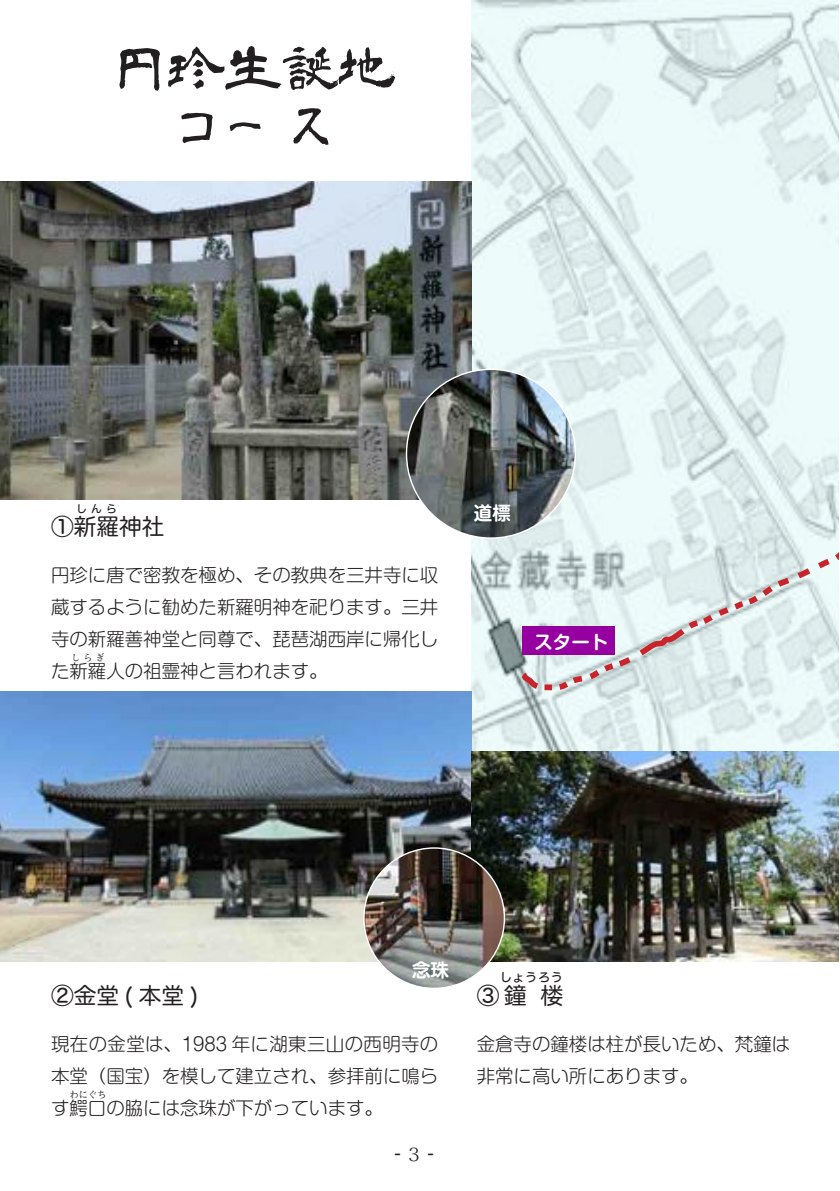
<style>
.page{position:relative;width:840px;height:1191px;background:#fff}
.page>*{position:absolute;margin:0;border:0;box-sizing:border-box;transform-origin:0 0}
.t1{font:56.6px/56.6px "aoyagireisyosimo";color:#231f20;text-align:center}
.t2{font:22.6px "Hira Maru Pro W4";color:#231f20}
.t3{font:300 18.4px/32.2px "Shin M Go Pro";color:#231f20;text-align:justify}
.t4{font:700 18.4px "Shin M Go Pro De";color:#fff}
.t5{font:500 18.4px "Koz Go Pro";color:#231f20}
.t6{font:18.4px "Koz Min Pro";color:#231f20}
.t7{font:12.8px "Hira Maru Pro W4";color:#231f20}
.t8{font:11.4px "Hira Maru Pro W4";color:#231f20}
.t9{font:300 9.2px "Shin M Go Pro";color:#231f20}
</style>
<div class="page">
<img style="left:471px;top:1px;width:367px;height:750px">
<img style="left:0;top:181px;width:471px;height:318px">
<img style="left:0;top:692px;width:471px;height:269px">
<img style="left:471px;top:751px;width:367px;height:210px">
<img style="left:406px;top:369px;width:169px;height:169px;border-radius:84px">
<img style="left:364px;top:848px;width:140px;height:140px;border-radius:70px">
<svg style="left:515px;top:308px;width:323px;height:385px;background:#d8e3e4"></svg>
<div style="left:522px;top:626px;width:92px;height:29px;background:#9600a0"></div>
<h1 class="t1" style="left:111px;top:42px;width:285px">円珍生誕地コース</h1>
<p class="t8" style="left:76px;top:499px;width:43px">しんら</p>
<p class="t2" style="left:51px;top:507px;width:115px">①新羅神社</p>
<p class="t3" style="left:51px;top:556px;width:388px">円珍に唐で密教を極め、その教典を三井寺に収蔵するように勧めた新羅明神を祀ります。三井寺の新羅善神堂と同尊で、琵琶湖西岸に帰化した新羅人の祖霊神と言われます。</p>
<p class="t9" style="left:71px;top:650px;width:35px">しらぎ</p>
<p class="t4" style="left:473px;top:497px;width:38px">道標</p>
<p class="t4" style="left:534px;top:626px;width:75px">スタート</p>
<p class="t4" style="left:412px;top:955px;width:38px">念珠</p>
<p class="t2" style="left:51px;top:975px;width:148px">②金堂 ( 本堂 )</p>
<p class="t3" style="left:51px;top:1025px;width:388px">現在の金堂は、1983 年に湖東三山の西明寺の本堂（国宝）を模して建立され、参拝前に鳴らす鰐口の脇には念珠が下がっています。</p>
<p class="t9" style="left:69px;top:1086px;width:38px">わにぐち</p>
<p class="t6" style="left:404px;top:1140px;width:20px">３</p>
<p class="t5" style="left:394px;top:1141px;width:41px">- 　 -</p>
<p class="t7" style="left:499px;top:966px;width:65px">しょうろう</p>
<p class="t2" style="left:540px;top:975px;width:24px">楼</p>
<p class="t3" style="left:476px;top:1025px;width:315px">金倉寺の鐘楼は柱が長いため、梵鐘は非常に高い所にあります。</p>
<p class="t2" style="left:476px;top:975px;width:51px">③鐘</p>
</div>
